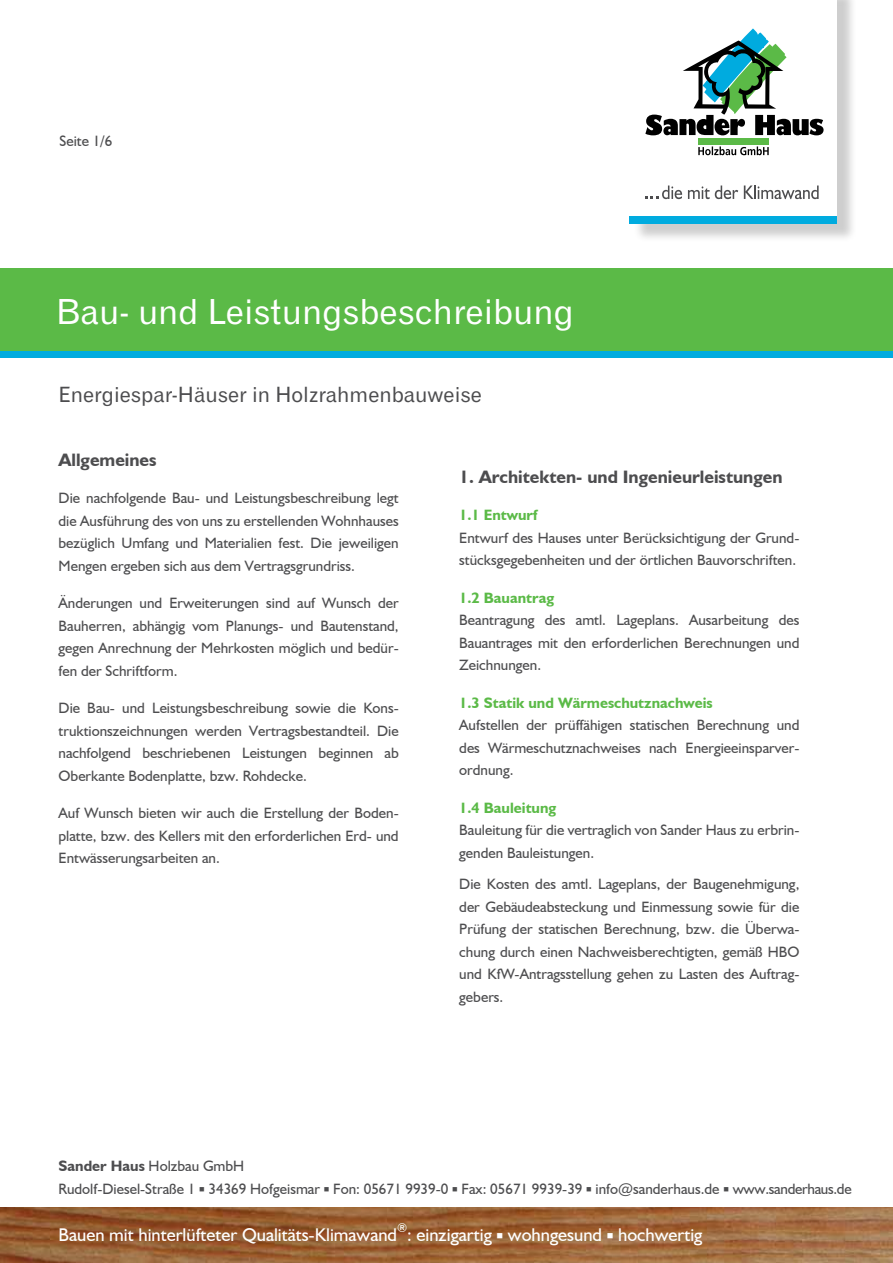
<style>
.page{position:relative;width:893px;height:1263px;background:#fff}
.page>*{position:absolute;margin:0;border:0;box-sizing:border-box;transform-origin:0 0}
.t1{font:34.5px "Gothic 720 BT Roman B";color:#fff}
.t2{font:21px "Gothic 720 BT Roman B";color:#4d4d4f}
.t3{font:18.45px "Humanist 521 BT";color:#fff}
.t4{font:700 18px "Humanist 521 BT";color:#4d4d4f}
.t5{font:15px/22.5px "Humanist 521 BT";color:#4d4d4f;text-align:justify}
.t6{font:700 15px "Humanist 521 BT";color:#5bba47}
.t7{font:12.15px "Humanist 521 BT";color:#fff}
.s1{font-weight:700}
</style>
<div class="page">
<div style="left:633px;top:0;width:225px;height:242px;background:#000;opacity:.2"></div>
<div style="left:629px;top:215px;width:208px;height:9px;background:#00abdf"></div>
<div style="left:629px;top:0;width:208px;height:215px;background:#fff"></div>
<svg style="left:698px;top:146px;width:71px;height:9px"></svg>
<div style="left:698px;top:139px;width:71px;height:6px;background:#5bba47"></div>
<svg style="left:645px;top:28px;width:178px;height:107px"></svg>
<svg style="left:646px;top:185px;width:36px;height:14px"></svg>
<svg style="left:688px;top:185px;width:50px;height:14px"></svg>
<svg style="left:744px;top:185px;width:75px;height:14px"></svg>
<img style="left:0;top:1207px;width:893px;height:56px">
<div style="left:0;top:268px;width:893px;height:84px;background:#5bba47"></div>
<div style="left:0;top:351px;width:893px;height:6px;background:#00abdf"></div>
<p class="t5" style="left:60px;top:130px;width:54px">Seite 1/6</p>
<h1 class="t1" style="left:56px;top:291px;width:519px">Bau- und Leistungsbeschreibung</h1>
<h2 class="t2" style="left:59px;top:381px;width:425px">Energiespar-Häuser in Holzrahmenbauweise</h2>
<p class="t4" style="left:59px;top:448px;width:100px">Allgemeines</p>
<p class="t5" style="left:59px;top:487px;width:342px">Die nachfolgende Bau- und Leistungsbeschreibung legt die Ausführung des von uns zu erstellenden Wohnhauses bezüglich Umfang und Materialien fest. Die jeweiligen Mengen ergeben sich aus dem Vertragsgrundriss.</p>
<p class="t5" style="left:59px;top:592px;width:342px">Änderungen und Erweiterungen sind auf Wunsch der Bauherren, abhängig vom Planungs- und Bautenstand, gegen Anrechnung der Mehrkosten möglich und bedür&shy;fen der Schriftform.</p>
<p class="t5" style="left:59px;top:697px;width:342px">Die Bau- und Leistungsbeschreibung sowie die Kons&shy;truktionszeichnungen werden Vertragsbestandteil. Die nachfolgend beschriebenen Leistungen beginnen ab Oberkante Bodenplatte, bzw. Rohdecke.</p>
<p class="t5" style="left:59px;top:802px;width:342px">Auf Wunsch bieten wir auch die Erstellung der Boden&shy;platte, bzw. des Kellers mit den erforderlichen Erd- und Entwässerungsarbeiten an.</p>
<p class="t4" style="left:459px;top:465px;width:325px">1. Architekten- und Ingenieurleistungen</p>
<p class="t6" style="left:459px;top:506px;width:80px">1.1 Entwurf</p>
<p class="t5" style="left:459px;top:526px;width:342px">Entwurf des Hauses unter Berücksichtigung der Grund&shy;stücksgegebenheiten und der örtlichen Bauvorschriften.</p>
<p class="t6" style="left:459px;top:588px;width:97px">1.2 Bauantrag</p>
<p class="t5" style="left:459px;top:608px;width:342px">Beantragung des amtl. Lageplans. Ausarbeitung des Bauantrages mit den erforderlichen Berechnungen und Zeichnungen.</p>
<p class="t6" style="left:459px;top:693px;width:255px">1.3 Statik und Wärmeschutznachweis</p>
<p class="t5" style="left:459px;top:713px;width:342px">Aufstellen der prüffähigen statischen Berechnung und des Wärmeschutznachweises nach Energieeinsparver&shy;ordnung.</p>
<p class="t6" style="left:459px;top:798px;width:99px">1.4 Bauleitung</p>
<p class="t5" style="left:459px;top:818px;width:342px">Bauleitung für die vertraglich von Sander Haus zu erbrin&shy;genden Bauleistungen.</p>
<p class="t5" style="left:459px;top:872px;width:342px">Die Kosten des amtl. Lageplans, der Baugenehmigung, der Gebäudeabsteckung und Einmessung sowie für die Prüfung der statischen Berechnung, bzw. die Überwa&shy;chung durch einen Nachweisberechtigten, gemäß HBO und KfW-Antragsstellung gehen zu Lasten des Auftrag&shy;gebers.</p>
<p class="t5" style="left:59px;top:1155px;width:795px"><span class="s1">Sander Haus</span> Holzbau GmbH<br>Rudolf-Diesel-Straße 1 ■ 34369 Hofgeismar ■ Fon: 05671 9939-0 ■ Fax: 05671 9939-39 ■ info@sanderhaus.de ■ www.sanderhaus.de</p>
<p class="t3" style="left:59px;top:1223px;width:340px">Bauen mit hinterlüfteter Qualitäts-Klimawand</p>
<p class="t7" style="left:397px;top:1220px;width:12px">®</p>
<p class="t3" style="left:407px;top:1223px;width:297px">: einzigartig ■ wohngesund ■ hochwertig</p>
</div>
